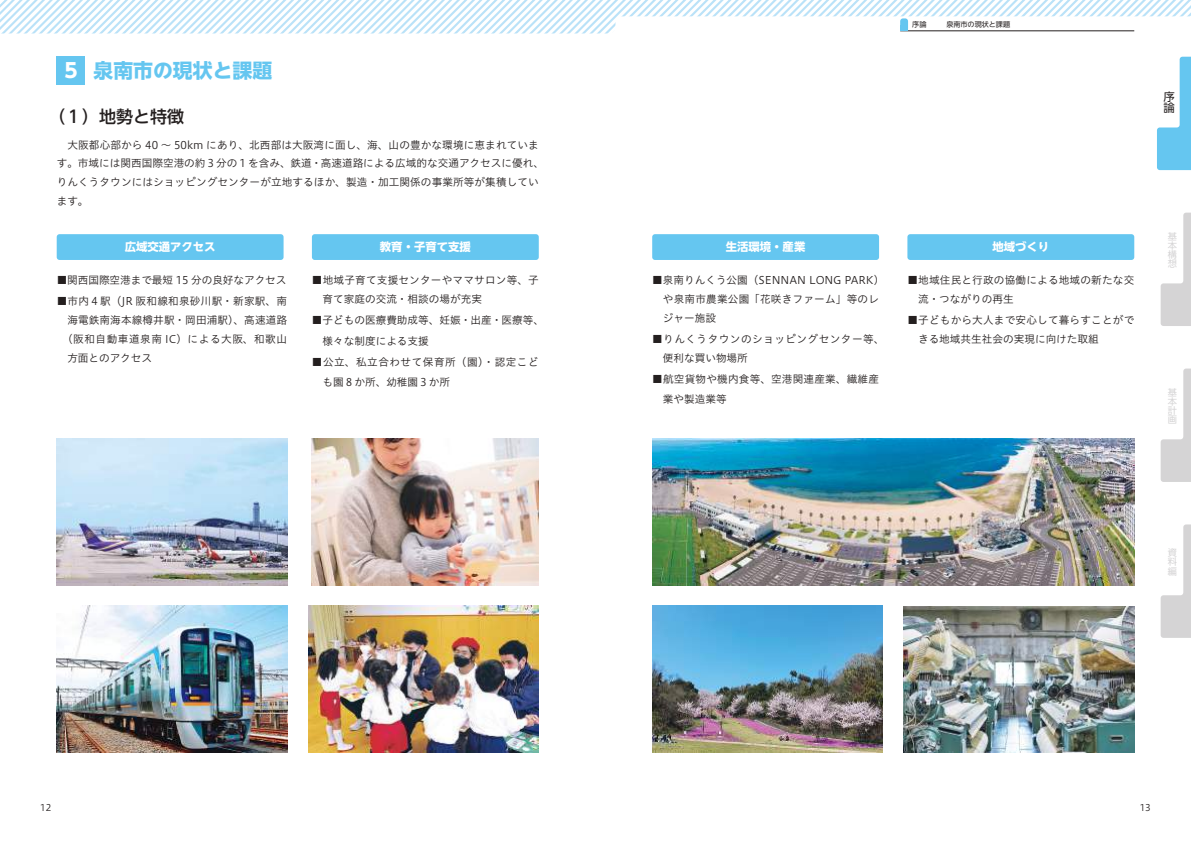
<style>
.page{position:relative;width:1191px;height:842px;background:#fff}
.page>*{position:absolute;margin:0;border:0;box-sizing:border-box;transform-origin:0 0}
.t1{font:700 19.8px "UD Shin Go NT Pro";color:#65c6f0}
.t2{font:500 17px "UD Shin Go NT Pro";color:#241f1f}
.t3{font:700 11.3px "UD Shin Go NT Pro";color:#fff}
.t4{font:11.3px/11.3px "UD Shin Go NT Pro";color:#241f1f}
.t5{font:10.6px/19.1px "Hiragino UD Sans Std N W3";letter-spacing:.01em;color:#241f1f}
.t6{font:10.6px/19.1px "Hiragino UD Sans Std N W3";letter-spacing:.05em;color:#241f1f}
.t7{font:10.6px/19.1px "Hiragino UD Sans Std N W3";letter-spacing:.045em;color:#241f1f}
.t8{font:9.2px/9.2px "UD Shin Go NT Pro";color:#d5d4d5;text-align:justify}
.t9{font:9.2px "Hiragino UD Sans Std N W3";color:#241f1f}
.t10{font:7.1px "UD Shin Go NT Pro";color:#241f1f}
.s1{color:#fff}
</style>
<div class="page">
<svg style="left:0;top:0;width:1191px;height:34px"></svg>
<svg style="left:1160px;top:213px;width:31px;height:113px"></svg>
<svg style="left:1160px;top:369px;width:31px;height:113px"></svg>
<svg style="left:1160px;top:524px;width:31px;height:114px"></svg>
<svg style="left:1157px;top:57px;width:34px;height:113px"></svg>
<div style="left:57px;top:57px;width:28px;height:28px;background:#65c6f0"></div>
<div style="left:57px;top:234px;width:226px;height:26px;background:#65c6f0;border-radius:3px"></div>
<div style="left:312px;top:234px;width:227px;height:26px;background:#65c6f0;border-radius:3px"></div>
<img style="left:57px;top:438px;width:230px;height:147px">
<img style="left:57px;top:606px;width:230px;height:146px">
<img style="left:308px;top:606px;width:231px;height:146px">
<img style="left:312px;top:438px;width:227px;height:147px">
<div style="left:652px;top:234px;width:227px;height:26px;background:#65c6f0;border-radius:3px"></div>
<div style="left:907px;top:234px;width:227px;height:26px;background:#65c6f0;border-radius:3px"></div>
<img style="left:652px;top:438px;width:482px;height:147px">
<img style="left:652px;top:606px;width:230px;height:146px">
<img style="left:904px;top:606px;width:230px;height:146px">
<h1 class="t1" style="left:64px;top:55px;width:209px"><span class="s1">5</span> 泉南市の現状と課題</h1>
<h2 class="t2" style="left:48px;top:102px;width:138px">（１）地勢と特徴</h2>
<p class="t5" style="left:57px;top:135px;width:489px;line-height:18.6px">　大阪都心部から 40 ～ 50km にあり、北西部は大阪湾に面し、海、山の豊かな環境に恵まれています。市域には関西国際空港の約３分の１を含み、鉄道・高速道路による広域的な交通アクセスに優れ、りんくうタウンにはショッピングセンターが立地するほか、製造・加工関係の事業所等が集積しています。</p>
<p class="t3" style="left:125px;top:238px;width:92px">広域交通アクセス</p>
<p class="t3" style="left:380px;top:238px;width:92px">教育・子育て支援</p>
<p class="t5" style="left:57px;top:269px;width:231px">■関西国際空港まで最短 15 分の良好なアクセス</p>
<p class="t5" style="left:57px;top:291px;width:232px">■市内４駅（JR 阪和線和泉砂川駅・新家駅、南</p>
<p class="t5" style="left:67px;top:310px;width:221px">海電鉄南海本線樽井駅・岡田浦駅）、高速道路</p>
<p class="t6" style="left:62px;top:329px;width:227px">（阪和自動車道泉南 IC）による大阪、和歌山</p>
<p class="t5" style="left:67px;top:348px;width:86px">方面とのアクセス</p>
<p class="t5" style="left:322px;top:269px;width:218px;text-indent:-11px">■地域子育て支援センターやママサロン等、子育て家庭の交流・相談の場が充実</p>
<p class="t5" style="left:322px;top:309px;width:223px;line-height:21.3px;text-indent:-11px">■子どもの医療費助成等、妊娠・出産・医療等、様々な制度による支援</p>
<p class="t6" style="left:322px;top:352px;width:218px;text-indent:-11px">■公立、私立合わせて保育所（園）・認定こども園８か所、幼稚園３か所</p>
<p class="t10" style="left:912px;top:19px;width:16px">序論</p>
<p class="t10" style="left:946px;top:19px;width:65px">泉南市の現状と課題</p>
<p class="t4" style="left:1163px;top:90px;width:13px">序論</p>
<p class="t3" style="left:726px;top:238px;width:81px">生活環境・産業</p>
<p class="t3" style="left:992px;top:238px;width:58px">地域づくり</p>
<p class="t5" style="left:663px;top:269px;width:223px;text-indent:-11px">■泉南りんくう公園（SENNAN LONG PARK）や泉南市農業公園「花咲きファーム」等のレジャー施設</p>
<p class="t7" style="left:663px;top:329px;width:223px;text-indent:-11px">■りんくうタウンのショッピングセンター等、便利な買い物場所</p>
<p class="t5" style="left:663px;top:369px;width:218px;text-indent:-11px">■航空貨物や機内食等、空港関連産業、繊維産業や製造業等</p>
<p class="t5" style="left:918px;top:269px;width:218px;text-indent:-11px">■地域住民と行政の協働による地域の新たな交流・つながりの再生</p>
<p class="t5" style="left:918px;top:310px;width:218px;text-indent:-11px">■子どもから大人まで安心して暮らすことができる地域共生社会の実現に向けた取組</p>
<p class="t8" style="left:1167px;top:231px;width:10px">基本構想</p>
<p class="t8" style="left:1167px;top:387px;width:10px">基本計画</p>
<p class="t8" style="left:1167px;top:548px;width:10px">資料編</p>
<p class="t9" style="left:40px;top:801px;width:13px">12</p>
<p class="t9" style="left:1139px;top:801px;width:13px">13</p>
</div>
